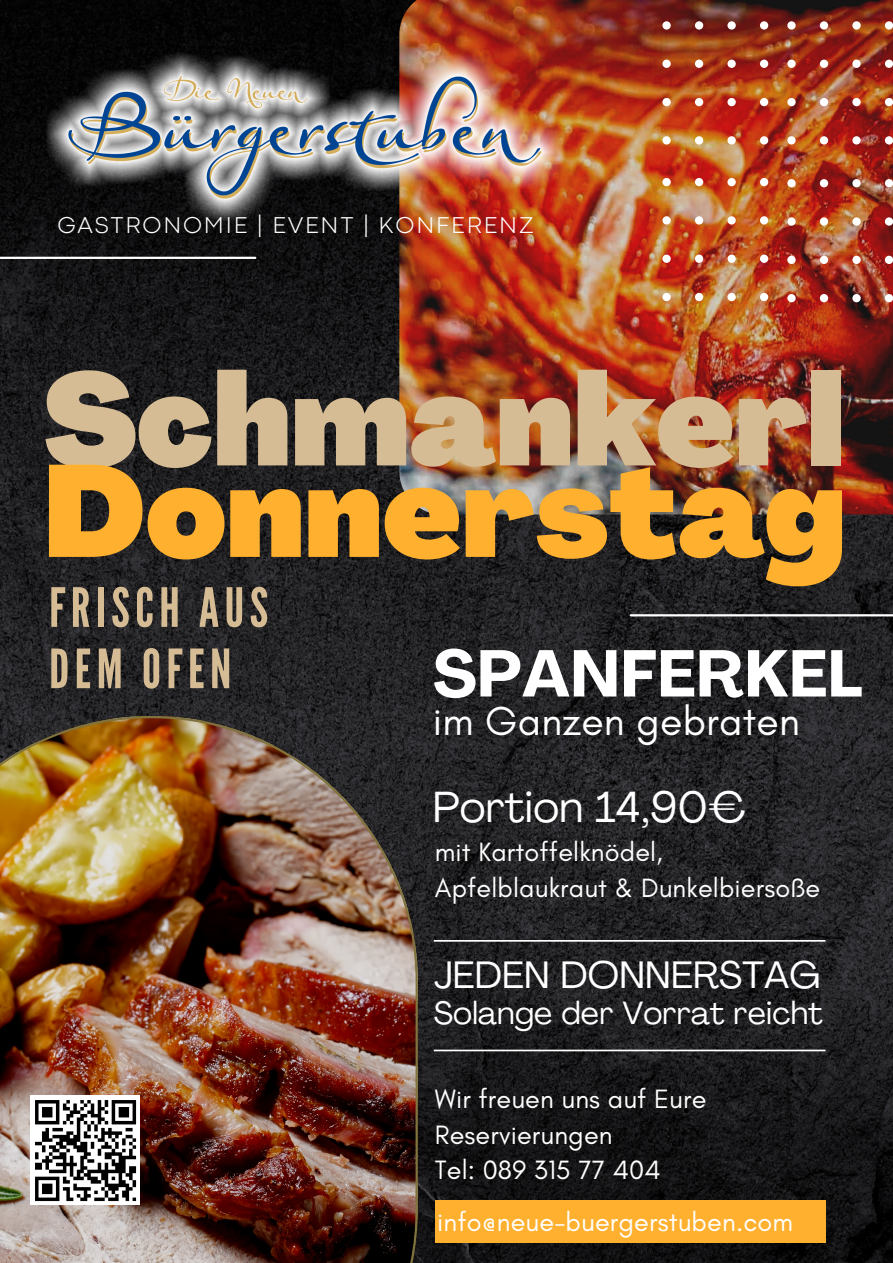
<style>
.page{position:relative;width:893px;height:1263px;background:#fff}
.page>*{position:absolute;margin:0;border:0;box-sizing:border-box;transform-origin:0 0}
.t1{font:900 128.1px "Agrandir";color:#ffb02f}
.t2{font:900 127.65px "Agrandir";color:#d6bc94}
.t3{font:700 65.1px "Agrandir";letter-spacing:.005em;color:#fff}
.t4{font:54px/61.3px "League Gothic";letter-spacing:.1em;color:#d6bc94}
.t5{font:42.97px "Agrandir";letter-spacing:.005em;color:#fff}
.t6{font:40.95px "Glacial Indifference";letter-spacing:.005em;color:#fff}
.t7{font:37.72px "Agrandir";letter-spacing:.005em;color:#fff}
.t8{font:31.65px "Agrandir";letter-spacing:.005em;color:#fff}
.t9{font:27px/36px "Glacial Indifference";letter-spacing:.005em;color:#fff}
.t10{font:300 23.85px "Codec Pro";letter-spacing:.075em;color:#fff}
</style>
<div class="page">
<img style="left:0;top:0;width:893px;height:1263px">
<img style="left:399px;top:0;width:494px;height:514px">
<hr style="left:0;top:257px;width:255px;height:2px;background:#fff">
<hr style="left:631px;top:614px;width:262px;height:2px;background:#fff">
<img style="left:0;top:716px;width:418px;height:547px">
<img style="left:787px;top:21px;width:106px;height:123px">
<hr style="left:434px;top:940px;width:391px;height:2px;background:#fff">
<hr style="left:434px;top:1049px;width:391px;height:2px;background:#fff">
<div style="left:435px;top:1200px;width:390px;height:43px;background:#ffb02f"></div>
<img style="left:43px;top:33px;width:522px;height:209px">
<img style="left:787px;top:179px;width:106px;height:123px">
<img style="left:662px;top:178px;width:106px;height:123px">
<svg style="left:662px;top:21px;width:106px;height:123px;background:#b24727"></svg>
<img style="left:31px;top:1096px;width:108px;height:108px">
<h4 class="t10" style="left:57px;top:216px;width:477px">GASTRONOMIE | EVENT | KONFERENZ</h4>
<p class="t2" style="left:43px;top:370px;width:804px">Schmankerl</p>
<h3 class="t1" style="left:43px;top:461px;width:805px">Donnerstag</h3>
<h2 class="t4" style="left:49px;top:578px;width:220px">FRISCH AUS<br>DEM OFEN</h2>
<p class="t3" style="left:433px;top:648px;width:431px">SPANFERKEL</p>
<h5 class="t6" style="left:433px;top:696px;width:369px">im Ganzen gebraten</h5>
<p class="t5" style="left:433px;top:789px;width:314px">Portion 14,90€</p>
<p class="t9" style="left:435px;top:833px;width:229px">mit Kartoffelknödel,</p>
<h4 class="t9" style="left:435px;top:869px;width:387px">Apfelblaukraut &amp; Dunkelbiersoße</h4>
<h1 class="t7" style="left:434px;top:960px;width:388px">JEDEN DONNERSTAG</h1>
<h1 class="t8" style="left:434px;top:1000px;width:391px">Solange der Vorrat reicht</h1>
<p class="t9" style="left:435px;top:1080px;width:273px">Wir freuen uns auf Eure<br>Reservierungen</p>
<p class="t9" style="left:435px;top:1151px;width:228px">Tel: 089 315 77 404</p>
<p class="t9" style="left:437px;top:1204px;width:358px">info@neue-buergerstuben.com</p>
</div>
